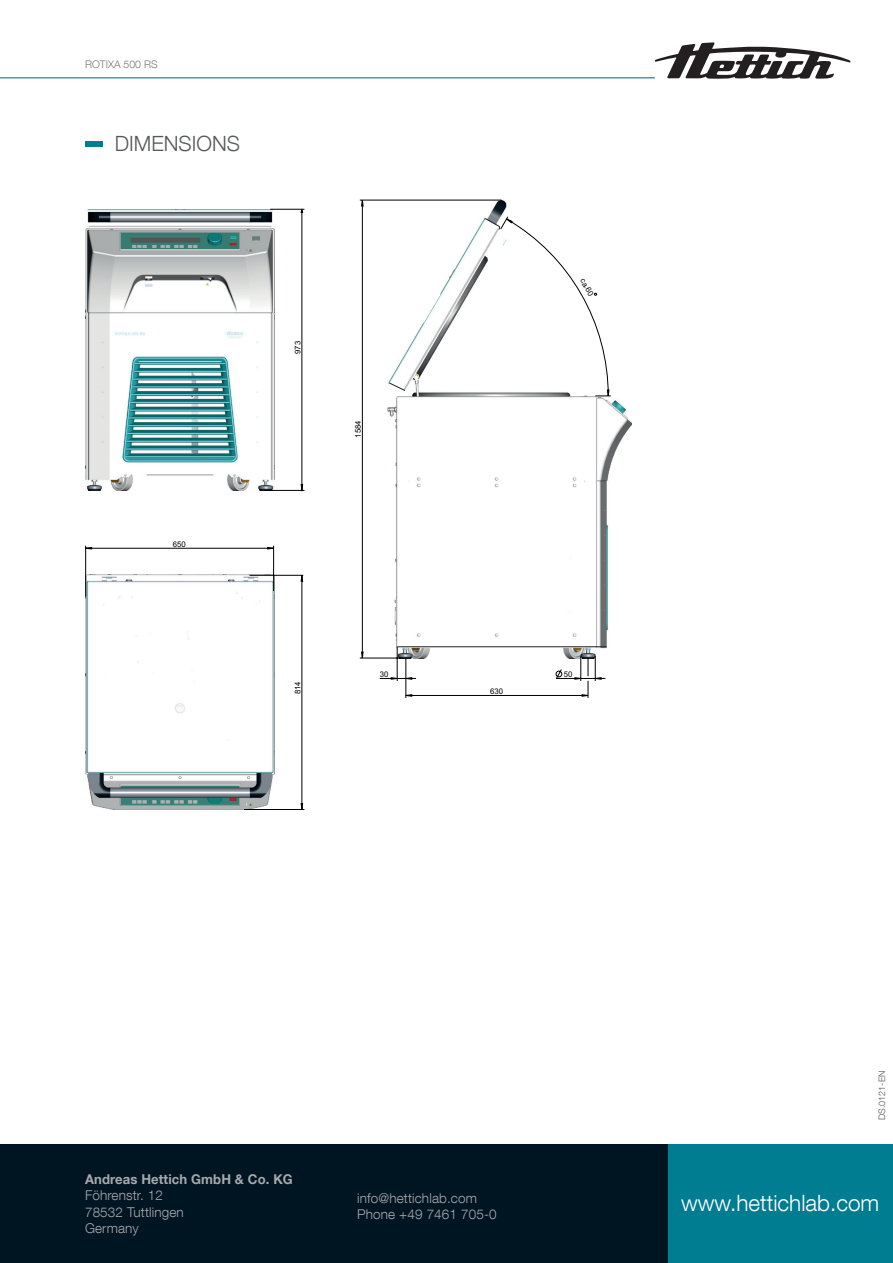
<style>
.page{position:relative;width:893px;height:1263px;background:#fff}
.page>*{position:absolute;margin:0;border:0;box-sizing:border-box;transform-origin:0 0}
.t1{font:300 22.5px "Helvetica Neue LT Com";color:#fff}
.t2{font:300 21px "Helvetica Neue LT Com";color:#57585a}
.t3{font:300 13.5px/16.5px "Helvetica Neue LT Com";letter-spacing:.01em;color:#a8a9ad}
.t4{font:700 13.5px "Helvetica Neue LT Com";letter-spacing:.01em;color:#a8a9ad}
.t5{font:300 10.5px "Helvetica Neue LT Com";color:#787a7d}
.t6{font:300 9px "Helvetica Neue LT Com";color:#57585a}
.t7{font:7.8px "Arial";color:#000001}
</style>
<div class="page">
<div style="left:668px;top:1144px;width:225px;height:119px;background:#007d90"></div>
<div style="left:0;top:1144px;width:668px;height:119px;background:#001522"></div>
<svg style="left:655px;top:42px;width:195px;height:37px"></svg>
<hr style="left:0;top:77px;width:655px;height:1px;background:#007d90">
<div style="left:85px;top:141px;width:17px;height:6px;background:#007d90"></div>
<img style="left:611px;top:400px;width:21px;height:64px">
<svg style="left:85px;top:200px;width:526px;height:610px"></svg>
<svg style="left:389px;top:218px;width:218px;height:429px"></svg>
<div style="left:159px;top:645px;width:32px;height:38px;background:#fff"></div>
<svg style="left:409px;top:286px;width:32px;height:37px"></svg>
<p class="t5" style="left:85px;top:58px;width:74px">ROTIXA 500 RS</p>
<h2 class="t2" style="left:115px;top:131px;width:127px">DIMENSIONS</h2>
<p class="t7" style="left:173px;top:539px;width:15px">650</p>
<p class="t7" style="left:293px;top:354px;width:15px;rotate:-90deg">973</p>
<p class="t7" style="left:353px;top:438px;width:19px;rotate:-90deg">1584</p>
<p class="t7" style="left:587px;top:276px;width:20px;rotate:60deg">ca.60</p>
<p class="t7" style="left:293px;top:694px;width:15px;rotate:-90deg">814</p>
<p class="t7" style="left:380px;top:669px;width:10px">30</p>
<p class="t7" style="left:564px;top:669px;width:10px">50</p>
<p class="t7" style="left:490px;top:686px;width:15px">630</p>
<p class="t4" style="left:85px;top:1170px;width:209px">Andreas Hettich GmbH &amp; Co. KG</p>
<p class="t3" style="left:85px;top:1187px;width:100px">Föhrenstr. 12<br>78532 Tuttlingen<br>Germany</p>
<p class="t3" style="left:357px;top:1189px;width:141px">info@hettichlab.com<br>Phone +49 7461 705-0</p>
<p class="t6" style="left:876px;top:1120px;width:51px;rotate:-90deg">DS.0121-EN</p>
<h1 class="t1" style="left:681px;top:1190px;width:199px">www.hettichlab.com</h1>
</div>
